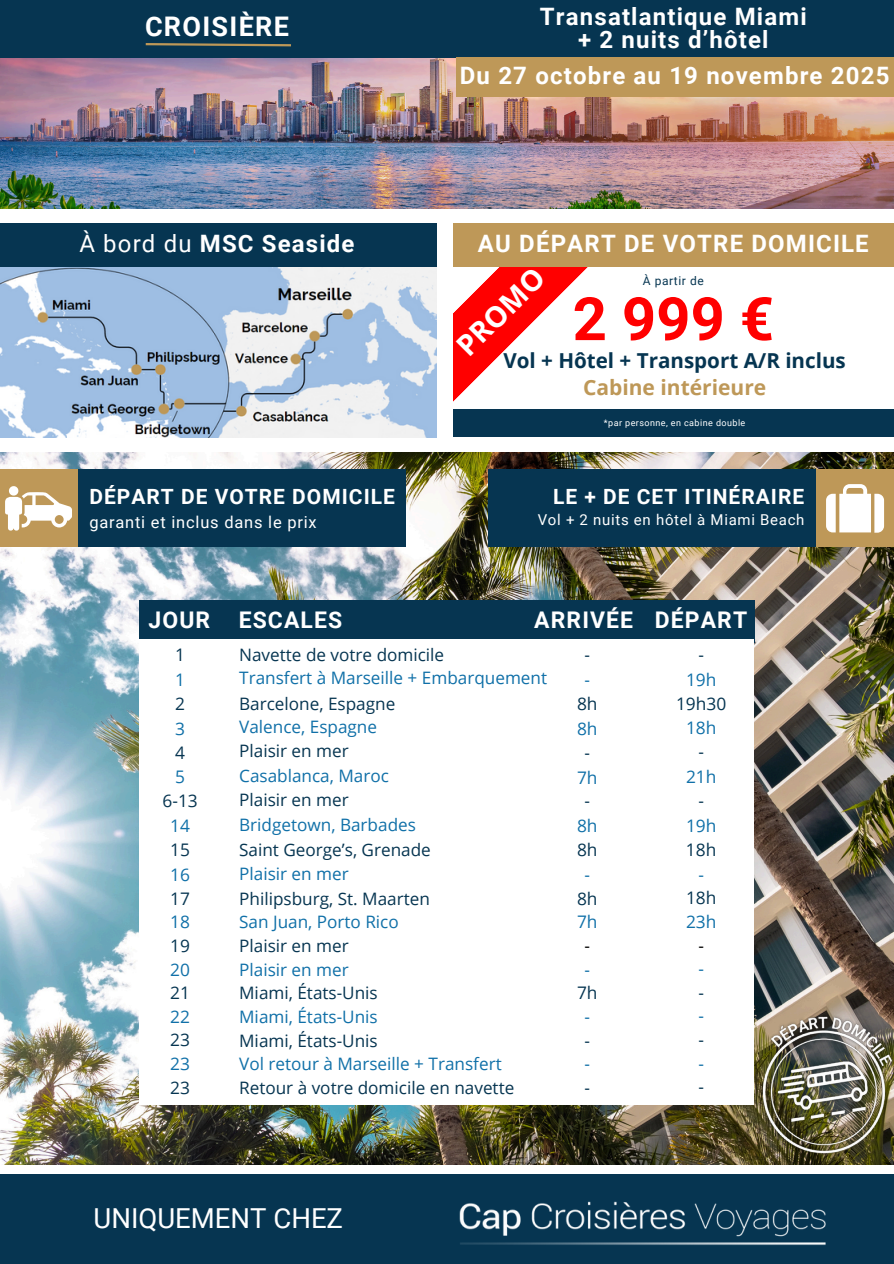
<style>
.page{position:relative;width:894px;height:1264px;background:#fff}
.page>*{position:absolute;margin:0;border:0;box-sizing:border-box;transform-origin:0 0}
.t1{font:700 59.85px "Roboto";color:#f00}
.t2{font:700 28.95px "Open Sans";color:#fff}
.t3{font:27.45px "Roboto";color:#fff}
.t4{font:700 27px "Roboto";letter-spacing:.05em;color:#fff}
.t5{font:700 24px/23.7px "Roboto";letter-spacing:.05em;color:#fff;text-align:center}
.t6{font:700 22.95px "Roboto";letter-spacing:.05em;color:#fff}
.t7{font:700 21px "Roboto";letter-spacing:.05em;color:#fff}
.t8{font:700 21px "Open Sans";color:#be9858}
.t9{font:700 20.55px "Open Sans";color:#063551}
.t10{font:17.25px "Open Sans";color:#063551}
.t11{font:17.25px "Open Sans";color:#1070a8}
.t12{font:17.25px "Open Sans";color:#000}
.t13{font:17.1px "Open Sans";color:#063551}
.t14{font:17.1px "Open Sans";color:#1070a8}
.t15{font:16.5px "Roboto";letter-spacing:.05em;color:#fff}
.t16{font:15px "Roboto";letter-spacing:.05em;color:#fff}
.t17{font:12px "Roboto";letter-spacing:.05em;color:#063551}
.t18{font:9px "Roboto";letter-spacing:.05em;color:#fff}
.s1{font-weight:400}
</style>
<div class="page">
<img style="left:0;top:453px;width:893px;height:711px">
<svg style="left:453px;top:266px;width:146px;height:136px"></svg>
<img style="left:0;top:57px;width:893px;height:152px">
<img style="left:0;top:266px;width:436px;height:171px">
<div style="left:0;top:0;width:893px;height:57px;background:#063551"></div>
<div style="left:0;top:223px;width:436px;height:43px;background:#063551"></div>
<div style="left:0;top:470px;width:405px;height:77px;background:#063551"></div>
<div style="left:0;top:470px;width:77px;height:77px;background:#be9858"></div>
<div style="left:0;top:1174px;width:893px;height:89px;background:#063551"></div>
<div style="left:139px;top:600px;width:615px;height:42px;background:#063551"></div>
<div style="left:488px;top:470px;width:405px;height:77px;background:#063551"></div>
<div style="left:816px;top:470px;width:77px;height:77px;background:#be9858"></div>
<div style="left:453px;top:223px;width:440px;height:43px;background:#be9858"></div>
<div style="left:455px;top:57px;width:438px;height:40px;background:#be9858"></div>
<div style="left:453px;top:409px;width:440px;height:28px;background:#063551"></div>
<svg style="left:145px;top:43px;width:146px;height:4px"></svg>
<img style="left:459px;top:1201px;width:367px;height:44px">
<svg style="left:5px;top:486px;width:67px;height:44px"></svg>
<img style="left:748px;top:1011px;width:145px;height:146px">
<div style="left:139px;top:639px;width:614px;height:466px;background:#fff"></div>
<svg style="left:826px;top:484px;width:57px;height:48px"></svg>
<h2 class="t4" style="left:145px;top:11px;width:145px">CROISIÈRE</h2>
<p class="t5" style="left:539px;top:5px;width:268px">Transatlantique Miami + 2 nuits d’hôtel</p>
<h6 class="t5" style="left:459px;top:64px;width:431px">Du 27 octobre au 19 novembre 2025</h6>
<h1 class="t5" style="left:79px;top:231px;width:276px"><span class="s1">À bord du</span> MSC Seaside</h1>
<h4 class="t5" style="left:478px;top:232px;width:392px">AU DÉPART DE VOTRE DOMICILE</h4>
<p class="t2" style="left:447px;top:336px;width:112px;rotate:-45deg">PROMO</p>
<p class="t17" style="left:642px;top:274px;width:62px">À partir de</p>
<p class="t1" style="left:572px;top:284px;width:203px">2 999 €</p>
<p class="t8" style="left:583px;top:373px;width:185px">Cabine intérieure</p>
<p class="t9" style="left:503px;top:346px;width:344px">Vol + Hôtel + Transport A/R inclus</p>
<p class="t7" style="left:89px;top:484px;width:307px">DÉPART DE VOTRE DOMICILE</p>
<p class="t15" style="left:89px;top:513px;width:229px">garanti et inclus dans le prix</p>
<p class="t18" style="left:603px;top:418px;width:143px">*par personne, en cabine double</p>
<p class="t7" style="left:553px;top:484px;width:252px">LE + DE CET ITINÉRAIRE</p>
<p class="t16" style="left:537px;top:511px;width:268px">Vol + 2 nuits en hôtel à Miami Beach</p>
<p class="t6" style="left:148px;top:607px;width:195px">JOUR ESCALES</p>
<p class="t6" style="left:534px;top:607px;width:214px">ARRIVÉE DÉPART</p>
<p class="t10" style="left:175px;top:642px;width:11px">1</p>
<p class="t10" style="left:175px;top:691px;width:11px">2</p>
<p class="t10" style="left:175px;top:740px;width:11px">4</p>
<p class="t10" style="left:162px;top:789px;width:37px">6-13</p>
<p class="t10" style="left:170px;top:837px;width:21px">15</p>
<p class="t11" style="left:175px;top:667px;width:11px">1</p>
<p class="t11" style="left:175px;top:716px;width:11px">3</p>
<p class="t11" style="left:175px;top:765px;width:11px">5</p>
<p class="t11" style="left:170px;top:813px;width:21px">14</p>
<p class="t11" style="left:170px;top:862px;width:21px">16</p>
<p class="t10" style="left:170px;top:886px;width:21px">17</p>
<p class="t11" style="left:170px;top:909px;width:21px">18</p>
<p class="t10" style="left:170px;top:933px;width:21px">19</p>
<p class="t11" style="left:170px;top:957px;width:21px">20</p>
<p class="t10" style="left:170px;top:980px;width:21px">21</p>
<p class="t11" style="left:170px;top:1004px;width:21px">22</p>
<p class="t10" style="left:170px;top:1028px;width:21px">23</p>
<p class="t11" style="left:170px;top:1051px;width:21px">23</p>
<p class="t10" style="left:170px;top:1075px;width:21px">23</p>
<p class="t13" style="left:239px;top:642px;width:206px">Navette de votre domicile</p>
<p class="t13" style="left:239px;top:691px;width:158px">Barcelone, Espagne</p>
<h4 class="t14" style="left:239px;top:666px;width:309px">Transfert à Marseille + Embarquement</h4>
<p class="t14" style="left:239px;top:715px;width:139px">Valence, Espagne</p>
<p class="t13" style="left:239px;top:738px;width:111px">Plaisir en mer</p>
<p class="t13" style="left:239px;top:788px;width:111px">Plaisir en mer</p>
<p class="t13" style="left:239px;top:837px;width:193px">Saint George’s, Grenade</p>
<p class="t13" style="left:239px;top:886px;width:192px">Philipsburg, St. Maarten</p>
<p class="t14" style="left:239px;top:910px;width:161px">San Juan, Porto Rico</p>
<p class="t13" style="left:239px;top:933px;width:111px">Plaisir en mer</p>
<p class="t14" style="left:239px;top:957px;width:111px">Plaisir en mer</p>
<p class="t13" style="left:239px;top:981px;width:140px">Miami, États-Unis</p>
<p class="t14" style="left:239px;top:1004px;width:140px">Miami, États-Unis</p>
<p class="t13" style="left:239px;top:1028px;width:140px">Miami, États-Unis</p>
<p class="t14" style="left:239px;top:1052px;width:264px">Vol retour à Marseille + Transfert</p>
<p class="t13" style="left:239px;top:1075px;width:276px">Retour à votre domicile en navette</p>
<p class="t14" style="left:239px;top:763px;width:151px">Casablanca, Maroc</p>
<p class="t14" style="left:239px;top:812px;width:178px">Bridgetown, Barbades</p>
<p class="t14" style="left:239px;top:862px;width:111px">Plaisir en mer</p>
<p class="t10" style="left:584px;top:642px;width:7px">-</p>
<p class="t10" style="left:577px;top:691px;width:22px">8h</p>
<p class="t11" style="left:584px;top:667px;width:7px">-</p>
<p class="t11" style="left:577px;top:716px;width:22px">8h</p>
<p class="t11" style="left:577px;top:765px;width:22px">7h</p>
<p class="t11" style="left:577px;top:813px;width:22px">8h</p>
<p class="t10" style="left:584px;top:740px;width:7px">-</p>
<p class="t10" style="left:584px;top:789px;width:7px">-</p>
<p class="t10" style="left:577px;top:837px;width:22px">8h</p>
<p class="t11" style="left:584px;top:862px;width:7px">-</p>
<p class="t10" style="left:577px;top:886px;width:22px">8h</p>
<p class="t11" style="left:577px;top:909px;width:22px">7h</p>
<p class="t12" style="left:584px;top:933px;width:7px">-</p>
<p class="t11" style="left:584px;top:957px;width:7px">-</p>
<p class="t10" style="left:577px;top:980px;width:22px">7h</p>
<p class="t11" style="left:584px;top:1004px;width:7px">-</p>
<p class="t10" style="left:584px;top:1028px;width:7px">-</p>
<p class="t11" style="left:584px;top:1051px;width:7px">-</p>
<p class="t10" style="left:584px;top:1075px;width:7px">-</p>
<h2 class="t3" style="left:94px;top:1202px;width:251px">UNIQUEMENT CHEZ</h2>
<p class="t10" style="left:698px;top:642px;width:7px">-</p>
<p class="t10" style="left:676px;top:691px;width:52px">19h30</p>
<p class="t11" style="left:685px;top:667px;width:32px">19h</p>
<p class="t11" style="left:685px;top:716px;width:32px">18h</p>
<p class="t11" style="left:685px;top:764px;width:32px">21h</p>
<p class="t11" style="left:685px;top:813px;width:32px">19h</p>
<p class="t10" style="left:698px;top:739px;width:7px">-</p>
<p class="t10" style="left:698px;top:788px;width:7px">-</p>
<p class="t10" style="left:685px;top:837px;width:32px">18h</p>
<p class="t11" style="left:698px;top:862px;width:7px">-</p>
<p class="t10" style="left:685px;top:885px;width:32px">18h</p>
<p class="t11" style="left:685px;top:909px;width:32px">23h</p>
<p class="t12" style="left:698px;top:933px;width:7px">-</p>
<p class="t11" style="left:698px;top:956px;width:7px">-</p>
<p class="t10" style="left:698px;top:980px;width:7px">-</p>
<p class="t11" style="left:698px;top:1004px;width:7px">-</p>
<p class="t10" style="left:698px;top:1027px;width:7px">-</p>
<p class="t11" style="left:698px;top:1051px;width:7px">-</p>
<p class="t10" style="left:698px;top:1074px;width:7px">-</p>
</div>
